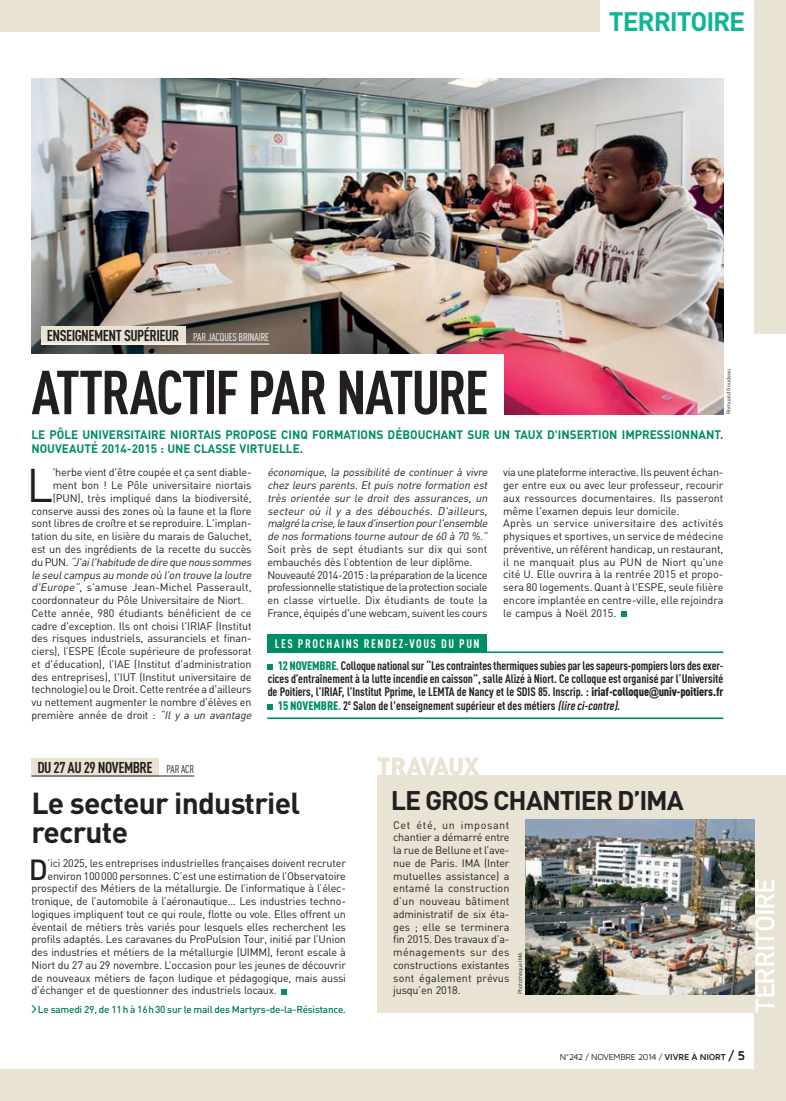
<style>
.page{position:relative;width:786px;height:1101px;background:#fff}
.page>*{position:absolute;margin:0;border:0;box-sizing:border-box;transform-origin:0 0}
.t1{font:700 61px "DIN Cond";letter-spacing:-.035em;color:#231f20}
.t2{font:46.7px "DIN";color:#231f20}
.t3{font:700 30px/30px "DIN";letter-spacing:-.025em;color:#231f20}
.t4{font:500 28.7px "DIN";color:#231f20}
.t5{font:700 26.6px "DIN";letter-spacing:-.045em;color:#231f20}
.t6{font:700 26.4px "DIN";letter-spacing:-.045em;color:#0cb795}
.t7{font:500 26.4px "DIN";letter-spacing:-.045em;color:#fff}
.t8{font:700 15.5px "DIN Cond";letter-spacing:-.035em;color:#231f20}
.t9{font:700 12.2px "DIN Cond";letter-spacing:-.01em;color:#231f20}
.t10{font:700 12.2px/14.4px "DIN";color:#008d68;scale:.96 1}
.t11{font:700 12.2px "DIN Cond";letter-spacing:.125em;color:#fff}
.t12{font:10.8px/12.8px "DIN";letter-spacing:-.015em;color:#231f20}
.t13{font:italic 10.8px "DIN";color:#231f20}
.t14{font:10.8px "DIN";letter-spacing:.005em;color:#231f20}
.t15{font:500 10px "DIN";letter-spacing:-.02em;color:#00795a}
.t16{font:8.9px "Maven Pro";letter-spacing:-.04em;color:#231f20}
.t17{font:5.5px "DIN";color:#231f20}
.s1{font-weight:400;font-size:11.1px;color:#fff}
.s2{font-style:normal}
.s3{font-style:italic}
.s4{font-weight:900;color:#008d68}
.s5{color:#008d68}
.s6{font-weight:900}
.s7{font-family:"Arial Narrow"}
.s8{font-weight:400;font-size:11.1px}
.s9{font-weight:700}
.s10{font-weight:700;font-size:13.3px}
</style>
<div class="page">
<svg style="left:621px;top:611px;width:6px;height:6px"></svg>
<img style="left:31px;top:79px;width:692px;height:335px">
<div style="left:0;top:354px;width:504px;height:93px;background:#fff"></div>
<div style="left:0;top:0;width:599px;height:31px;background:#e8e3d3"></div>
<div style="left:755px;top:1013px;width:31px;height:88px;background:#e8e3d3"></div>
<div style="left:0;top:1069px;width:786px;height:32px;background:#e8e3d3"></div>
<div style="left:755px;top:0;width:31px;height:333px;background:#e8e3d3"></div>
<svg style="left:281px;top:989px;width:6px;height:6px"></svg>
<svg style="left:31px;top:1005px;width:5px;height:8px"></svg>
<div style="left:41px;top:326px;width:144px;height:19px;background:#e8e3d3"></div>
<hr style="left:41px;top:344px;width:228px;height:1px;background:#fff">
<div style="left:31px;top:758px;width:128px;height:18px;background:#e8e3d3"></div>
<hr style="left:31px;top:776px;width:163px;height:1px;background:#231f20">
<div style="left:377px;top:775px;width:409px;height:238px;background:#e8e3d3"></div>
<svg style="left:377px;top:758px;width:102px;height:17px"></svg>
<img style="left:525px;top:820px;width:230px;height:174px">
<svg style="left:268px;top:664px;width:5px;height:6px"></svg>
<svg style="left:268px;top:704px;width:5px;height:6px"></svg>
<hr style="left:267px;top:717px;width:456px;height:2px;background:#008d68">
<div style="left:268px;top:634px;width:219px;height:19px;background:#008d68"></div>
<hr style="left:268px;top:651px;width:455px;height:2px;background:#008d68">
<p class="t6" style="left:609px;top:13px;width:138px">TERRITOIRE</p>
<p class="t8" style="left:47px;top:330px;width:224px">ENSEIGNEMENT SUPÉRIEUR <span class="s1">PAR JACQUES BRINAIRE</span></p>
<p class="t1" style="left:31px;top:371px;width:459px">ATTRACTIF PAR NATURE</p>
<p class="t17" style="left:727px;top:414px;width:47px;rotate:-90deg">Romuald Goudeau</p>
<p class="t10" style="left:31px;top:428px;width:722px">LE PÔLE UNIVERSITAIRE NIORTAIS PROPOSE CINQ FORMATIONS DÉBOUCHANT SUR UN TAUX D'INSERTION IMPRESSIONNANT.<br>NOUVEAUTÉ 2014-2015 : UNE CLASSE VIRTUELLE.</p>
<p class="t2" style="left:27px;top:469px;width:28px">L</p>
<p class="t12" style="left:53px;top:467px;width:200px">'herbe vient d'être coupée et ça sent diable-</p>
<p class="t12" style="left:53px;top:480px;width:200px">ment bon ! Le Pôle universitaire niortais</p>
<p class="t12" style="left:53px;top:493px;width:200px">(PUN), très impliqué dans la biodiversité,</p>
<p class="t12" style="left:31px;top:506px;width:222px">conserve aussi des zones où la faune et la flore</p>
<p class="t12" style="left:31px;top:518px;width:222px">sont libres de croître et se reproduire. L'implan-</p>
<p class="t12" style="left:31px;top:531px;width:222px">tation du site, en lisière du marais de Galuchet,</p>
<p class="t12" style="left:31px;top:544px;width:222px">est un des ingrédients de la recette du succès</p>
<p class="t13" style="left:31px;top:558px;width:223px"><span class="s2">d u P U N .</span> “J'ail'habitude de dire que nous sommes</p>
<p class="t13" style="left:31px;top:571px;width:223px">le seulcampus au monde où l’on trouve la loutre</p>
<p class="t14" style="left:31px;top:584px;width:222px"><span class="s3">d'Europe”</span>, s'amuse Jean-Michel Passerault,</p>
<p class="t12" style="left:31px;top:595px;width:214px">coordonnateur du Pôle Universitaire de Niort.</p>
<p class="t12" style="left:31px;top:608px;width:222px">Cette année, 980 étudiants bénéficient de ce</p>
<p class="t12" style="left:31px;top:621px;width:222px">cadre d'exception. Ils ont choisi l'IRIAF (Institut</p>
<p class="t12" style="left:31px;top:633px;width:222px">des risques industriels, assuranciels et finan-</p>
<p class="t12" style="left:31px;top:646px;width:222px">ciers), l’ESPE (École supérieure de professorat</p>
<p class="t12" style="left:31px;top:659px;width:222px">et d'éducation), l’IAE (Institut d'administration</p>
<p class="t12" style="left:31px;top:672px;width:222px">des entreprises), l'IUT (Institut universitaire de</p>
<p class="t12" style="left:31px;top:684px;width:222px">technologie) ou le Droit. Cette rentrée a d'ailleurs</p>
<p class="t12" style="left:31px;top:697px;width:222px">vu nettement augmenter le nombre d'élèves en</p>
<p class="t12" style="left:31px;top:710px;width:223px">première année de droit : <span class="s3">“Il y a un avantage</span></p>
<p class="t12" style="left:267px;top:467px;width:223px"><span class="s3">économique, la possibilité de continuer à vivre chez leurs parents. Et puis notre formation est très orientée sur le droit des assurances, un secteur où il y a des débouchés. D'ailleurs, malgré la crise,le taux d'insertion pour l'ensemble de nos formations tourne autour de 60 à 70 %.” </span>Soit près de sept étudiants sur dix qui sont embauchés dès l’obtention de leur diplôme.<br>Nouveauté 2014-2015 : la préparation de la licence professionnelle statistique de la protection sociale en classe virtuelle. Dix étudiants de toute la France, équipés d'une webcam, suivent les cours</p>
<p class="t12" style="left:503px;top:467px;width:222px">via une plateforme interactive. Ils peuvent échan&shy;ger entre eux ou avec leur professeur, recourir aux ressources documentaires. Ils passeront même l'examen depuis leur domicile.<br>Après un service universitaire des activités physiques et sportives, un service de médecine préventive, un référent handicap, un restaurant, il ne manquait plus au PUN de Niort qu'une cité U. Elle ouvrira à la rentrée 2015 et propo&shy;sera 80 logements. Quant à l'ESPE, seule filière encore implantée en centre-ville, elle rejoindra le campus à Noël 2015.</p>
<p class="t11" style="left:275px;top:639px;width:206px">LES PROCHAINS RENDEZ-VOUS DU PUN</p>
<p class="t9" style="left:278px;top:661px;width:447px"><span class="s4">12 NOVEMBRE</span><span class="s5">.</span> Colloque national sur “Les contraintes thermiques subies par les sapeurs-pompiers lors des exer-</p>
<p class="t9" style="left:268px;top:674px;width:457px">cices d’entraînement à la lutte incendie en caisson”, salle Alizé à Niort. Ce colloque est organisé par l’Université</p>
<p class="t9" style="left:268px;top:688px;width:457px">de Poitiers, l’IRIAF, l’Institut Pprime, le LEMTA de Nancy et le SDIS 85. Inscrip. : <span class="s6">iriaf-colloque</span><span class="s7">@</span><span class="s6">univ-poitiers.fr</span></p>
<p class="t9" style="left:278px;top:701px;width:344px"><span class="s4">15 NOVEMBRE</span><span class="s5">.</span> 2<sup>e</sup> Salon de l'enseignement supérieur et des métiers <span class="s3">(lire ci-contre)</span>.</p>
<p class="t8" style="left:37px;top:762px;width:158px">DU 27 AU 29 NOVEMBRE <span class="s8">PAR ACR</span></p>
<p class="t3" style="left:31px;top:791px;width:270px">Le secteur industriel recrute</p>
<p class="t4" style="left:29px;top:859px;width:21px">D</p>
<p class="t12" style="left:47px;top:858px;width:300px">’ici 2025, les entreprises industrielles françaises doivent recruter</p>
<p class="t12" style="left:47px;top:871px;width:300px">environ 100 000 personnes. C’est une estimation de l’Observatoire</p>
<p class="t12" style="left:31px;top:883px;width:316px">prospectif des Métiers de la métallurgie. De l’informatique à l’élec-</p>
<p class="t12" style="left:31px;top:896px;width:316px">tronique, de l’automobile à l’aéronautique… Les industries techno-</p>
<p class="t12" style="left:31px;top:909px;width:316px">logiques impliquent tout ce qui roule, flotte ou vole. Elles offrent un</p>
<p class="t12" style="left:31px;top:922px;width:316px">éventail de métiers très variés pour lesquels elles recherchent les</p>
<p class="t12" style="left:31px;top:934px;width:316px">profils adaptés. Les caravanes du ProPulsion Tour, initié par l’Union</p>
<p class="t12" style="left:31px;top:947px;width:316px">des industries et métiers de la métallurgie (UIMM), feront escale à</p>
<p class="t12" style="left:31px;top:960px;width:316px">Niort du 27 au 29 novembre. L’occasion pour les jeunes de découvrir</p>
<p class="t12" style="left:31px;top:973px;width:316px">de nouveaux métiers de façon ludique et pédagogique, mais aussi</p>
<p class="t12" style="left:31px;top:985px;width:247px">d’échanger et de questionner des industriels locaux.</p>
<p class="t15" style="left:38px;top:1006px;width:310px">Le samedi 29, de 11 h à 16 h 30 sur le mail des Martyrs-de-la-Résistance.</p>
<p class="t5" style="left:391px;top:791px;width:294px">LE GROS CHANTIER D’IMA</p>
<p class="t12" style="left:393px;top:820px;width:118px;text-align:justify">Cet été, un imposant chantier a démarré entre la rue de Bellune et l’ave&shy;nue de Paris. IMA (Inter mutuelles assistance) a entamé la construction d’un nouveau bâtiment administratif de six éta&shy;ges ; elle se terminera fin 2015. Des travaux d’a&shy;ménagements sur des constructions existantes sont également prévus jusqu’en 2018.</p>
<p class="t17" style="left:518px;top:994px;width:44px;rotate:-90deg">Photothèque IMA</p>
<p class="t7" style="left:756px;top:1013px;width:136px;rotate:-90deg">TERRITOIRE</p>
<p class="t16" style="left:560px;top:1052px;width:187px">N°242 / NOVEMBRE 2014 / <span class="s9">VIVRE À NIORT</span> <span class="s10">/ 5</span></p>
</div>
